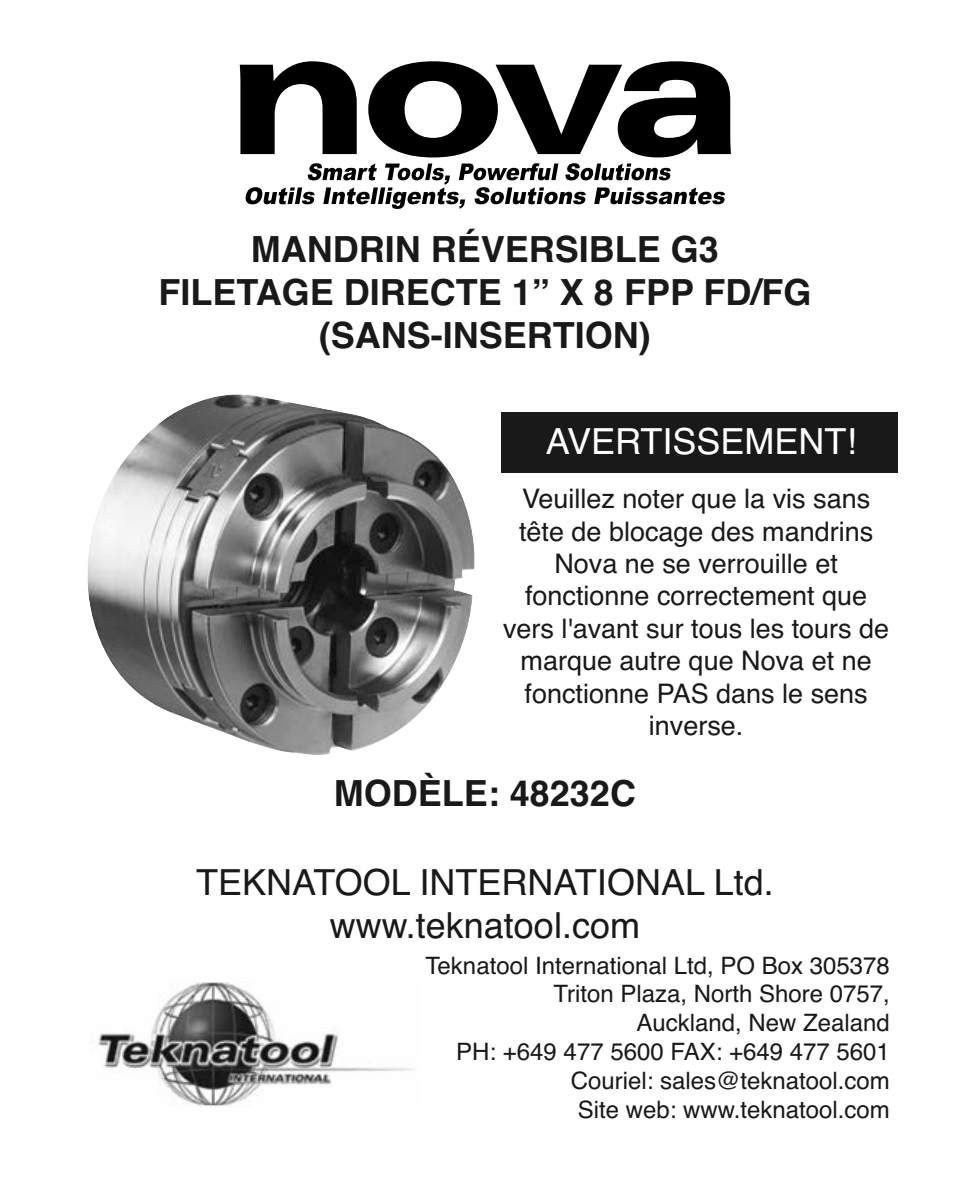
<style>
.page{position:relative;width:972px;height:1188px;background:#fff}
.page>*{position:absolute;margin:0;border:0;box-sizing:border-box;transform-origin:0 0}
.t1{font:700 36px "Helvetica";color:#191919}
.t2{font:36px "Helvetica";color:#191919}
.t3{font:36px "Helvetica";color:#fff}
.t4{font:27px/32.4px "Helvetica";color:#191919;text-align:center}
.t5{font:24px "Helvetica";color:#191919}
</style>
<div class="page">
<svg style="left:240px;top:61px;width:117px;height:93px"></svg>
<svg style="left:368px;top:61px;width:363px;height:96px"></svg>
<svg style="left:246px;top:163px;width:479px;height:46px"></svg>
<img style="left:92px;top:982px;width:321px;height:125px">
<div style="left:501px;top:413px;width:396px;height:60px;background:#191919"></div>
<img style="left:87px;top:394px;width:388px;height:361px">
<p class="t1" style="left:251px;top:236px;width:470px">MANDRIN RÉVERSIBLE G3</p>
<p class="t1" style="left:159px;top:279px;width:654px">FILETAGE DIRECTE 1” X 8 FPP FD/FG</p>
<p class="t1" style="left:319px;top:322px;width:333px">(SANS-INSERTION)</p>
<p class="t3" style="left:546px;top:428px;width:312px">AVERTISSEMENT!</p>
<p class="t4" style="left:503px;top:485px;width:388px">Veuillez noter que la vis sans tête de blocage des mandrins<br>Nova ne se verrouille et fonctionne correctement que vers l'avant sur tous les tours de marque autre que Nova et ne fonctionne PAS dans le sens inverse.</p>
<p class="t1" style="left:334px;top:780px;width:304px">MODÈLE: 48232C</p>
<p class="t2" style="left:196px;top:869px;width:579px">TEKNATOOL INTERNATIONAL Ltd.</p>
<p class="t2" style="left:330px;top:912px;width:312px">www.teknatool.com</p>
<p class="t5" style="left:426px;top:956px;width:466px">Teknatool International Ltd, PO Box 305378</p>
<p class="t5" style="left:553px;top:985px;width:338px">Triton Plaza, North Shore 0757,</p>
<p class="t5" style="left:636px;top:1014px;width:255px">Auckland, New Zealand</p>
<p class="t5" style="left:456px;top:1043px;width:435px">PH: +649 477 5600 FAX: +649 477 5601</p>
<p class="t5" style="left:571px;top:1072px;width:321px">Couriel: sales@teknatool.com</p>
<p class="t5" style="left:578px;top:1100px;width:314px">Site web: www.teknatool.com</p>
</div>
